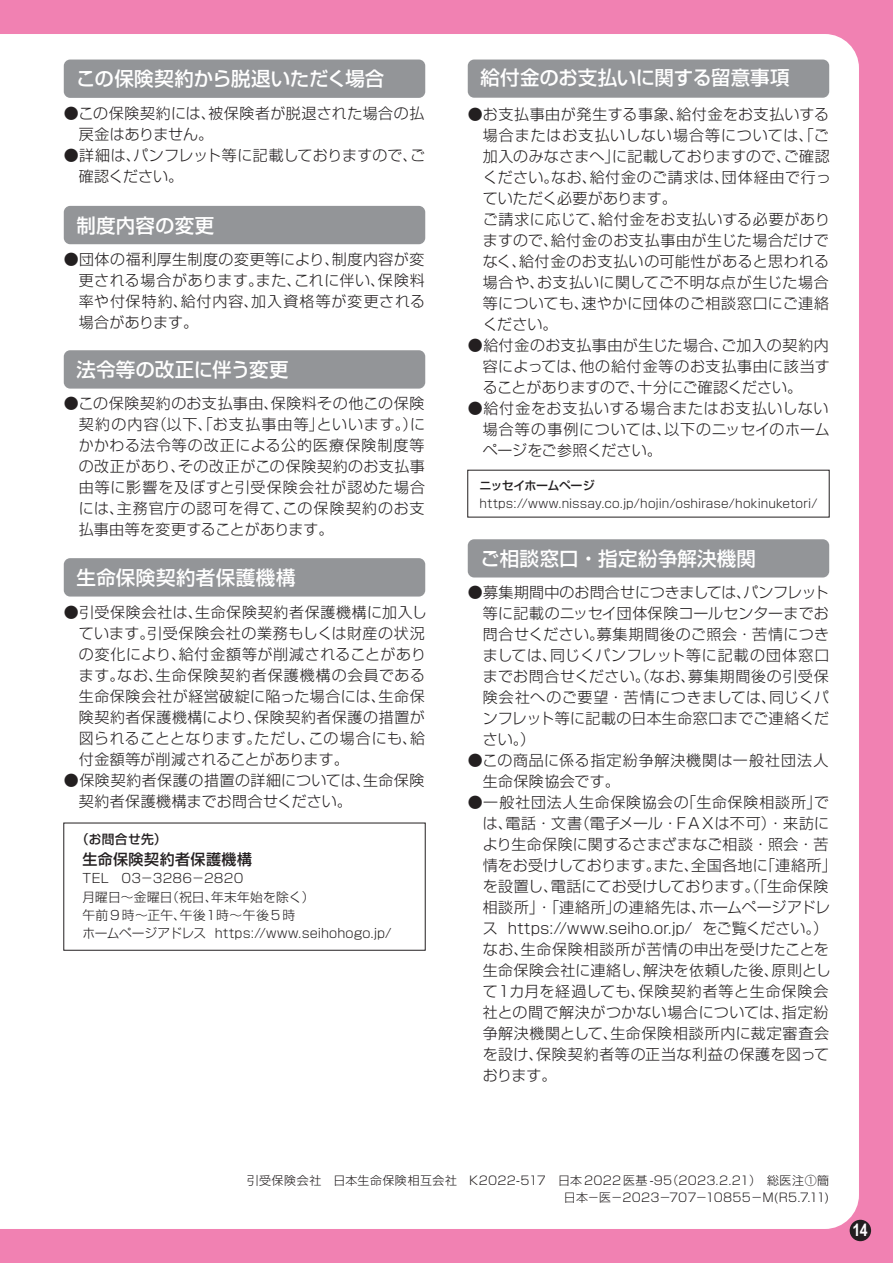
<style>
.page{position:relative;width:893px;height:1263px;background:#f181b2}
.page>*{position:absolute;margin:0;border:0;box-sizing:border-box;transform-origin:0 0}
.t1{font:500 19.5px "Shin Go Pr 5";letter-spacing:.005em;color:#fff}
.t2{font:500 19.5px "Shin Go Pr 5";letter-spacing:.025em;color:#fff}
.t3{font:700 17.25px "Arial Narrow";color:#fff}
.t4{font:300 15px/21px "Shin Go Pr 5";letter-spacing:.03em;color:#231f20}
.t5{font:300 15px/21px "Shin Go Pr 5";letter-spacing:.005em;color:#231f20}
.t6{font:500 15px "Shin Go Pr 5";letter-spacing:.035em;color:#231f20}
.t7{font:300 12.75px/18.3px "Shin Go Pr 5";letter-spacing:.015em;color:#231f20}
.t8{font:500 12.75px "Shin Go Pr 5";letter-spacing:.025em;color:#231f20}
.t9{font:300 12px "Shin Go Pr 5";letter-spacing:.015em;color:#231f20}
.t10{font:500 12px "Shin Go Pr 5";letter-spacing:-.04em;color:#231f20}
</style>
<div class="page">
<div style="left:0;top:34px;width:859px;height:1195px;background:#fff"></div>
<div style="left:64px;top:558px;width:361px;height:38px;background:#939598;border-radius:6px"></div>
<div style="left:468px;top:60px;width:361px;height:38px;background:#939598;border-radius:6px"></div>
<div style="left:468px;top:539px;width:361px;height:38px;background:#939598;border-radius:6px"></div>
<div style="left:64px;top:60px;width:361px;height:38px;background:#939598;border-radius:6px"></div>
<div style="left:64px;top:206px;width:361px;height:38px;background:#939598;border-radius:6px"></div>
<div style="left:64px;top:350px;width:361px;height:39px;background:#939598;border-radius:6px"></div>
<div style="left:63px;top:823px;width:363px;height:128px;border:1px solid #231f20"></div>
<div style="left:850px;top:1220px;width:21px;height:21px;background:#231f20;border-radius:50%"></div>
<h1 class="t1" style="left:77px;top:62px;width:309px">この保険契約から脱退いただく場合</h1>
<p class="t4" style="left:79px;top:102px;width:347px;text-indent:-15px">●この保険契約には、被保険者が脱退された場合の払戻金はありません。</p>
<p class="t5" style="left:79px;top:144px;width:348px;text-indent:-15px">●詳細は、パンフレット等に記載しておりますので、ご確認ください。</p>
<h1 class="t1" style="left:77px;top:209px;width:139px">制度内容の変更</h1>
<p class="t4" style="left:79px;top:247px;width:348px;text-align:justify;text-indent:-15px">●団体の福利厚生制度の変更等により、制度内容が変更される場合があります。また、これに伴い、保険料率や付保特約、給付内容、加入資格等が変更される場合があります。</p>
<h1 class="t1" style="left:77px;top:354px;width:214px">法令等の改正に伴う変更</h1>
<p class="t4" style="left:79px;top:392px;width:348px;text-align:justify;text-indent:-15px">●この保険契約のお支払事由、保険料その他この保険契約の内容（以下、「お支払事由等」といいます。）にかかわる法令等の改正による公的医療保険制度等の改正があり、その改正がこの保険契約のお支払事由等に影響を及ぼすと引受保険会社が認めた場合には、主務官庁の認可を得て、この保険契約のお支払事由等を変更することがあります。</p>
<h1 class="t2" style="left:77px;top:562px;width:221px">生命保険契約者保護機構</h1>
<p class="t4" style="left:79px;top:601px;width:349px;text-indent:-15px">●引受保険会社は、生命保険契約者保護機構に加入しています。引受保険会社の業務もしくは財産の状況の変化により、給付金額等が削減されることがあります。なお、生命保険契約者保護機構の会員である生命保険会社が経営破綻に陥った場合には、生命保険契約者保護機構により、保険契約者保護の措置が図られることとなります。ただし、この場合にも、給付金額等が削減されることがあります。</p>
<p class="t4" style="left:79px;top:769px;width:347px;text-indent:-15px">●保険契約者保護の措置の詳細については、生命保険契約者保護機構までお問合せください。</p>
<p class="t8" style="left:76px;top:829px;width:92px">（お問合せ先）</p>
<p class="t6" style="left:82px;top:847px;width:171px">生命保険契約者保護機構</p>
<p class="t7" style="left:82px;top:868px;width:311px">TEL　03－3286－2820<br>月曜日～金曜日（祝日、年末年始を除く）<br>午前9時～正午、午後1時～午後5時<br>ホームページアドレス https://www.seihohogo.jp/</p>
<h1 class="t1" style="left:480px;top:62px;width:311px">給付金のお支払いに関する留意事項</h1>
<p class="t4" style="left:483px;top:102px;width:350px;text-indent:-15px">●お支払事由が発生する事象、給付金をお支払いする場合またはお支払いしない場合等については、「ご加入のみなさまへ」に記載しておりますので、ご確認ください。なお、給付金のご請求は、団体経由で行っていただく必要があります。<br>ご請求に応じて、給付金をお支払いする必要がありますので、給付金のお支払事由が生じた場合だけでなく、給付金のお支払いの可能性があると思われる場合や、お支払いに関してご不明な点が生じた場合等についても、速やかに団体のご相談窓口にご連絡ください。</p>
<p class="t4" style="left:483px;top:333px;width:348px;text-align:justify;text-indent:-15px">●給付金のお支払事由が生じた場合、ご加入の契約内容によっては、他の給付金等のお支払事由に該当することがありますので、十分にご確認ください。</p>
<p class="t4" style="left:483px;top:396px;width:348px;text-align:justify;text-indent:-15px">●給付金をお支払いする場合またはお支払いしない場合等の事例については、以下のニッセイのホームページをご参照ください。</p>
<p class="t10" style="left:479px;top:476px;width:117px">ニッセイホームページ</p>
<p class="t9" style="left:479px;top:494px;width:340px">https://www.nissay.co.jp/hojin/oshirase/hokinuketori/</p>
<h1 class="t1" style="left:480px;top:543px;width:277px">ご相談窓口・指定紛争解決機関</h1>
<p class="t4" style="left:483px;top:580px;width:348px;text-align:justify;text-indent:-15px">●募集期間中のお問合せにつきましては、パンフレット等に記載のニッセイ団体保険コールセンターまでお問合せください。募集期間後のご照会・苦情につきましては、同じくパンフレット等に記載の団体窓口までお問合せください。（なお、募集期間後の引受保険会社へのご要望・苦情につきましては、同じくパンフレット等に記載の日本生命窓口までご連絡ください。）</p>
<p class="t4" style="left:483px;top:748px;width:347px;text-indent:-15px">●この商品に係る指定紛争解決機関は一般社団法人生命保険協会です。</p>
<p class="t4" style="left:483px;top:790px;width:355px;text-indent:-15px">●一般社団法人生命保険協会の「生命保険相談所」では、電話・文書（電子メール・ＦＡＸは不可）・来訪により生命保険に関するさまざまなご相談・照会・苦情をお受けしております。また、全国各地に「連絡所」を設置し、電話にてお受けしております。（「生命保険相談所」・「連絡所」の連絡先は、ホームページアドレス https://www.seiho.or.jp/ をご覧ください。）なお、生命保険相談所が苦情の申出を受けたことを生命保険会社に連絡し、解決を依頼した後、原則として１カ月を経過しても、保険契約者等と生命保険会社との間で解決がつかない場合については、指定紛争解決機関として、生命保険相談所内に裁定審査会を設け、保険契約者等の正当な利益の保護を図っております。</p>
<p class="t9" style="left:247px;top:1171px;width:584px">引受保険会社　日本生命保険相互会社　K2022-517　日本 2022医基 -95（2023.2.21）　総医注①簡</p>
<p class="t9" style="left:564px;top:1188px;width:267px">日本－医－2023－707－10855－M(R5.7.11)</p>
<p class="t3" style="left:852px;top:1217px;width:17px">14</p>
</div>
